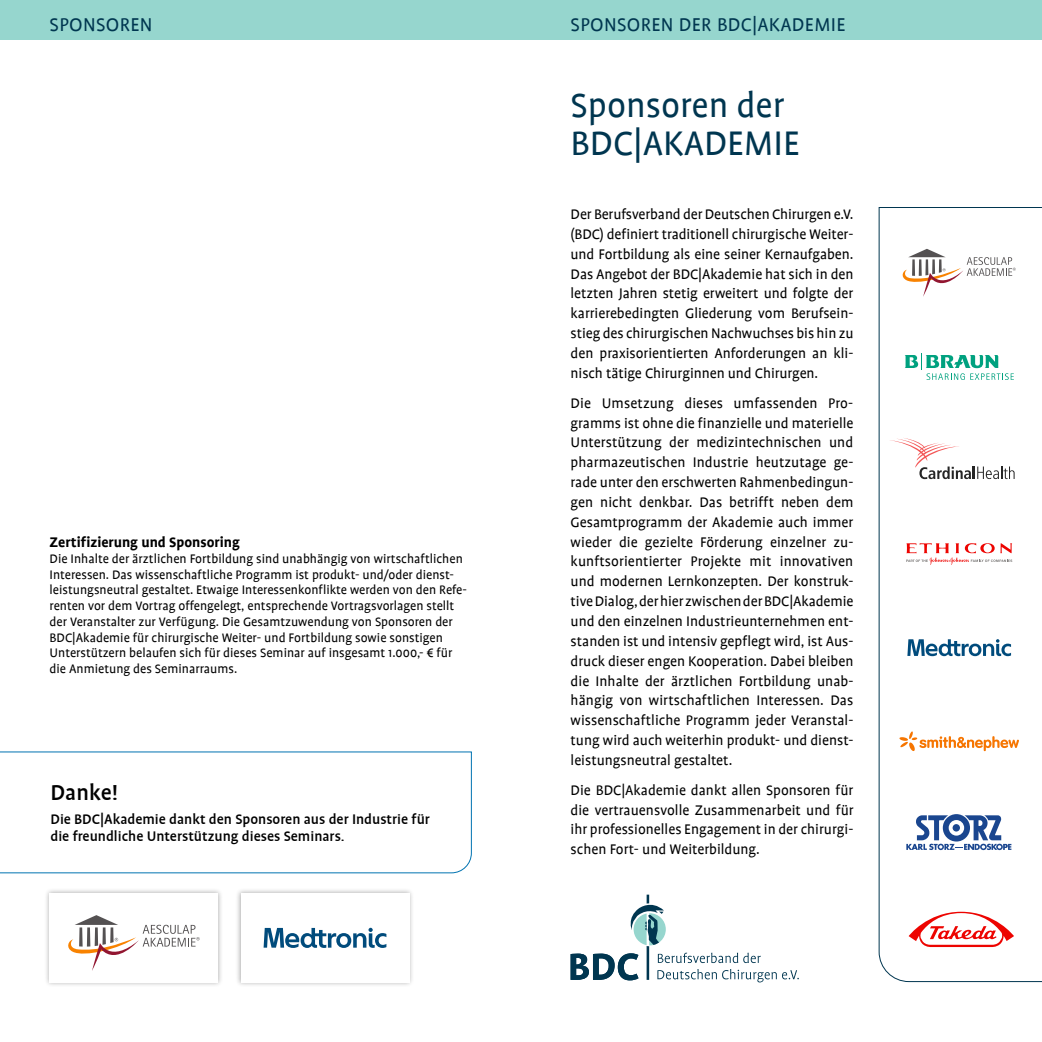
<style>
.page{position:relative;width:1042px;height:1042px;background:#fff}
.page>*{position:absolute;margin:0;border:0;box-sizing:border-box;transform-origin:0 0}
.t1{font:38.5px/38.5px "Profile";color:#003650}
.t2{font:500 24.5px "Profile";color:#000}
.t3{font:21px "Profile";letter-spacing:.015em;color:#003650}
.t4{font:15.75px/19.8px "Profile";color:#000;text-align:justify}
.t5{font:500 15.75px/17.5px "Profile";color:#000}
.t6{font:700 15.75px "Profile";color:#000}
.t7{font:14px/15.8px "Profile";color:#000}
</style>
<div class="page">
<div style="left:0;top:0;width:1042px;height:40px;background:#96d6ce"></div>
<div style="left:44px;top:888px;width:180px;height:100px;background:#000;opacity:.33"></div>
<div style="left:50px;top:893px;width:168px;height:89px;background:#fff"></div>
<svg style="left:68px;top:915px;width:132px;height:56px"></svg>
<div style="left:235px;top:888px;width:180px;height:100px;background:#000;opacity:.33"></div>
<div style="left:241px;top:893px;width:168px;height:89px;background:#fff"></div>
<svg style="left:264px;top:928px;width:122px;height:20px"></svg>
<svg style="left:0;top:751px;width:472px;height:123px"></svg>
<svg style="left:878px;top:207px;width:164px;height:775px"></svg>
<svg style="left:570px;top:894px;width:229px;height:88px"></svg>
<svg style="left:908px;top:912px;width:106px;height:35px"></svg>
<svg style="left:906px;top:814px;width:105px;height:36px"></svg>
<svg style="left:899px;top:731px;width:120px;height:20px"></svg>
<svg style="left:889px;top:438px;width:125px;height:41px"></svg>
<svg style="left:906px;top:543px;width:106px;height:21px"></svg>
<svg style="left:907px;top:639px;width:104px;height:17px"></svg>
<svg style="left:900px;top:249px;width:116px;height:48px"></svg>
<svg style="left:904px;top:353px;width:110px;height:27px"></svg>
<h3 class="t3" style="left:50px;top:14px;width:104px">SPONSOREN</h3>
<p class="t6" style="left:50px;top:534px;width:192px">Zertifizierung und Sponsoring</p>
<p class="t7" style="left:50px;top:551px;width:419px">Die Inhalte der ärztlichen Fortbildung sind unabhängig von wirtschaftlichen Interessen. Das wissenschaftliche Programm ist produkt- und/oder dienst&shy;leistungsneutral gestaltet. Etwaige Interessenkonflikte werden von den Refe&shy;renten vor dem Vortrag offengelegt, entsprechende Vortragsvorlagen stellt der Veranstalter zur Verfügung. Die Gesamtzuwendung von Sponsoren der BDC|Akademie für chirurgische Weiter- und Fortbildung sowie sonstigen Unterstützern belaufen sich für dieses Seminar auf insgesamt 1.000,- € für die Anmietung des Seminarraums.</p>
<h2 class="t2" style="left:50px;top:779px;width:69px">Danke!</h2>
<p class="t5" style="left:50px;top:810px;width:381px">Die BDC|Akademie dankt den Sponsoren aus der Industrie für die freundliche Unterstützung dieses Seminars.</p>
<h3 class="t3" style="left:570px;top:14px;width:276px">SPONSOREN DER BDC|AKADEMIE</h3>
<h1 class="t1" style="left:570px;top:86px;width:230px">Sponsoren der<br>BDC|AKADEMIE</h1>
<p class="t4" style="left:570px;top:204px;width:284px">Der Berufsverband der Deutschen Chirurgen e.V. (BDC) definiert traditionell chirurgische Weiter&shy;und Fortbildung als eine seiner Kernaufgaben.<br>Das Angebot der BDC|Akademie hat sich in den letzten Jahren stetig erweitert und folgte der karrierebedingten Gliederung vom Berufsein&shy;stieg des chirurgischen Nachwuchses bis hin zu den praxisorientierten Anforderungen an kli&shy;nisch tätige Chirurginnen und Chirurgen.</p>
<p class="t4" style="left:570px;top:393px;width:284px">Die Umsetzung dieses umfassenden Pro&shy;gramms ist ohne die finanzielle und materielle Unterstützung der medizintechnischen und pharmazeutischen Industrie heutzutage ge&shy;rade unter den erschwerten Rahmenbedingun&shy;gen nicht denkbar. Das betrifft neben dem Gesamtprogramm der Akademie auch immer wieder die gezielte Förderung einzelner zu&shy;kunftsorientierter Projekte mit innovativen und modernen Lernkonzepten. Der konstruk&shy;tive Dialog, der hier zwischen der BDC|Akademie und den einzelnen Industrieunternehmen ent&shy;standen ist und intensiv gepflegt wird, ist Aus&shy;druck dieser engen Kooperation. Dabei bleiben die Inhalte der ärztlichen Fortbildung unab&shy;hängig von wirtschaftlichen Interessen. Das wissenschaftliche Programm jeder Veranstal&shy;tung wird auch weiterhin produkt- und dienst&shy;leistungsneutral gestaltet.</p>
<p class="t4" style="left:570px;top:780px;width:284px">Die BDC|Akademie dankt allen Sponsoren für die vertrauensvolle Zusammenarbeit und für ihr professionelles Engagement in der chirurgi&shy;schen Fort- und Weiterbildung.</p>
</div>
